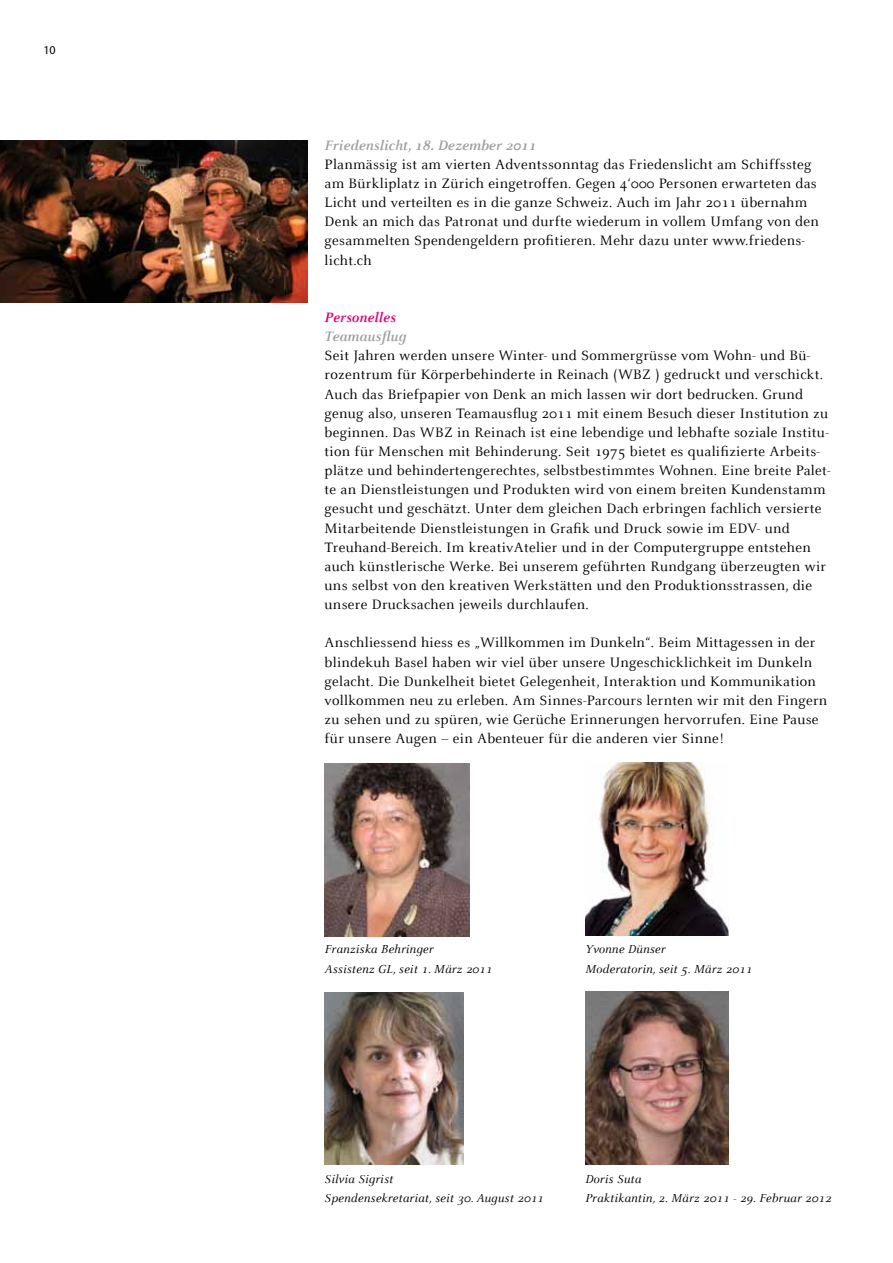
<style>
.page{position:relative;width:893px;height:1263px;background:#fff}
.page>*{position:absolute;margin:0;border:0;box-sizing:border-box;transform-origin:0 0}
.t1{font:15px/19.2px "Celeste";letter-spacing:.02em;color:#000}
.t2{font:italic 700 15px "Celeste";letter-spacing:.01em;color:#9c9e9f}
.t3{font:italic 700 15px "Celeste";letter-spacing:.01em;color:#da0072}
.t4{font:italic 12.75px/19.2px "Celeste";letter-spacing:.02em;color:#000}
.t5{font:12px "Myriad Pro";color:#000}
</style>
<div class="page">
<img style="left:0;top:140px;width:308px;height:163px">
<img style="left:325px;top:763px;width:144px;height:173px">
<img style="left:585px;top:762px;width:143px;height:173px">
<img style="left:325px;top:993px;width:138px;height:172px">
<img style="left:585px;top:992px;width:143px;height:173px">
<p class="t5" style="left:44px;top:43px;width:14px">10</p>
<p class="t2" style="left:325px;top:136px;width:213px">Friedenslicht, 18. Dezember 2011</p>
<p class="t1" style="left:325px;top:154px;width:496px">Planmässig ist am vierten Adventssonntag das Friedenslicht am Schiffssteg am Bürkliplatz in Zürich eingetroffen. Gegen 4‘000 Personen erwarteten das Licht und verteilten es in die ganze Schweiz. Auch im Jahr 2011 übernahm Denk an mich das Patronat und durfte wiederum in vollem Umfang von den gesammelten Spendengeldern profitieren. Mehr dazu unter www.friedens&shy;licht.ch</p>
<p class="t3" style="left:325px;top:308px;width:73px">Personelles</p>
<p class="t2" style="left:325px;top:327px;width:83px">Teamausflug</p>
<p class="t1" style="left:325px;top:346px;width:507px">Seit Jahren werden unsere Winter- und Sommergrüsse vom Wohn- und Bü&shy;rozentrum für Körperbehinderte in Reinach (WBZ ) gedruckt und verschickt.<br>Auch das Briefpapier von Denk an mich lassen wir dort bedrucken. Grund genug also, unseren Teamausflug 2011 mit einem Besuch dieser Institution zu beginnen. Das WBZ in Reinach ist eine lebendige und lebhafte soziale Institu&shy;tion für Menschen mit Behinderung. Seit 1975 bietet es qualifizierte Arbeits&shy;plätze und behindertengerechtes, selbstbestimmtes Wohnen. Eine breite Palet&shy;te an Dienstleistungen und Produkten wird von einem breiten Kundenstamm gesucht und geschätzt. Unter dem gleichen Dach erbringen fachlich versierte Mitarbeitende Dienstleistungen in Grafik und Druck sowie im EDV- und Treuhand-Bereich. Im kreativAtelier und in der Computergruppe entstehen auch künstlerische Werke. Bei unserem geführten Rundgang überzeugten wir uns selbst von den kreativen Werkstätten und den Produktionsstrassen, die unsere Drucksachen jeweils durchlaufen.</p>
<p class="t1" style="left:325px;top:633px;width:504px">Anschliessend hiess es „Willkommen im Dunkeln“. Beim Mittagessen in der blindekuh Basel haben wir viel über unsere Ungeschicklichkeit im Dunkeln gelacht. Die Dunkelheit bietet Gelegenheit, Interaktion und Kommunikation vollkommen neu zu erleben. Am Sinnes-Parcours lernten wir mit den Fingern zu sehen und zu spüren, wie Gerüche Erinnerungen hervorrufen. Eine Pause für unsere Augen – ein Abenteuer für die anderen vier Sinne!</p>
<p class="t4" style="left:325px;top:940px;width:169px">Franziska Behringer<br>Assistenz GL, seit 1. März 2011</p>
<p class="t4" style="left:585px;top:940px;width:168px">Yvonne Dünser<br>Moderatorin, seit 5. März 2011</p>
<p class="t4" style="left:325px;top:1169px;width:221px">Silvia Sigrist<br>Spendensekretariat, seit 30. August 2011</p>
<p class="t4" style="left:585px;top:1169px;width:248px">Doris Suta<br>Praktikantin, 2. März 2011 - 29. Februar 2012</p>
</div>
